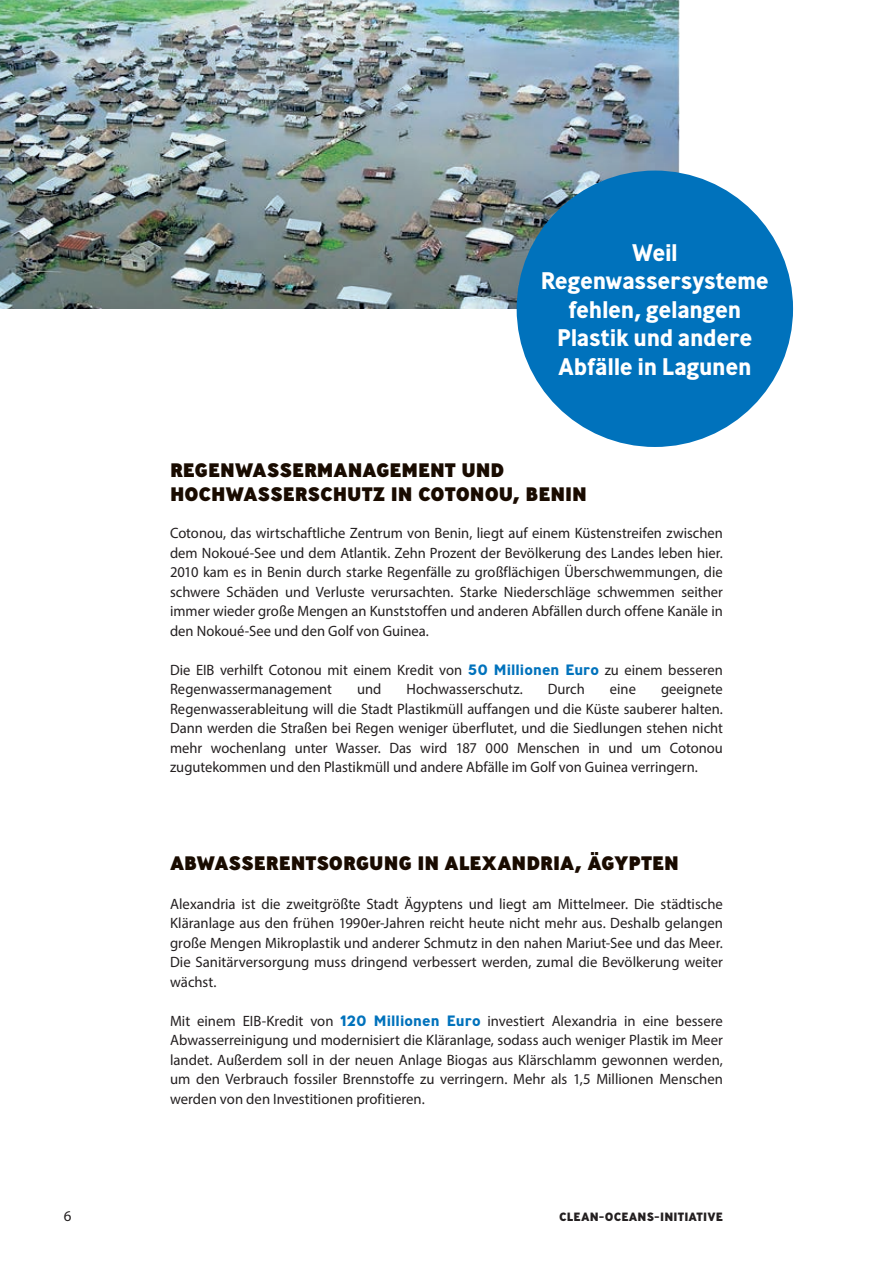
<style>
.page{position:relative;width:893px;height:1263px;background:#fff}
.page>*{position:absolute;margin:0;border:0;box-sizing:border-box;transform-origin:0 0}
.texte_bulle{font:700 24px/28.5px "Ministry";letter-spacing:-.015em;color:#fff;text-align:center}
._01_Titre_01{font:800 19.5px/23.4px "Ministry";color:#190b00}
.TEXTE_COURANT_EN{font:800 19.5px "Ministry";color:#190b00}
.TEXTE_COURANT_EN-2{font:15px/19.5px "Myriad Pro";color:#231f20;text-align:justify}
.t1{font:800 12px "Ministry";letter-spacing:.01em;color:#231f20}
.s1{font-family:"Ministry";font-weight:700;color:#0072bc}
</style>
<div class="page">
<img style="left:0;top:0;width:680px;height:309px">
<div style="left:517px;top:171px;width:276px;height:276px;background:#0072bc;border-radius:50%"></div>
<p class="texte_bulle" style="left:541px;top:238px;width:230px">Weil<br>Regenwassersysteme fehlen, gelangen<br>Plastik und andere<br>Abfälle in Lagunen</p>
<p class="_01_Titre_01" style="left:170px;top:458px;width:418px">REGENWASSERMANAGEMENT UND<br>HOCHWASSERSCHUTZ IN COTONOU, BENIN</p>
<p class="TEXTE_COURANT_EN-2" style="left:170px;top:523px;width:554px">Cotonou, das wirtschaftliche Zentrum von Benin, liegt auf einem Küstenstreifen zwischen dem Nokoué-See und dem Atlantik. Zehn Prozent der Bevölkerung des Landes leben hier.<br>2010 kam es in Benin durch starke Regenfälle zu großflächigen Überschwemmungen, die schwere Schäden und Verluste verursachten. Starke Niederschläge schwemmen seither immer wieder große Mengen an Kunststoffen und anderen Abfällen durch offene Kanäle in den Nokoué-See und den Golf von Guinea.</p>
<p class="TEXTE_COURANT_EN-2" style="left:170px;top:660px;width:554px">Die EIB verhilft Cotonou mit einem Kredit von <span class="s1">50 Millionen Euro</span> zu einem besseren<br>Regenwassermanagement</p>
<p class="TEXTE_COURANT_EN-2" style="left:357px;top:679px;width:26px">und</p>
<p class="TEXTE_COURANT_EN-2" style="left:406px;top:679px;width:118px">Hochwasserschutz.</p>
<p class="TEXTE_COURANT_EN-2" style="left:548px;top:679px;width:38px">Durch</p>
<p class="TEXTE_COURANT_EN-2" style="left:610px;top:679px;width:28px">eine</p>
<p class="TEXTE_COURANT_EN-2" style="left:170px;top:679px;width:554px;text-indent:491px">geeignete Regenwasserableitung will die Stadt Plastikmüll auffangen und die Küste sauberer halten.<br>Dann werden die Straßen bei Regen weniger überflutet, und die Siedlungen stehen nicht mehr wochenlang unter Wasser. Das wird 187 000 Menschen in und um Cotonou zugutekommen und den Plastikmüll und andere Abfälle im Golf von Guinea verringern.</p>
<p class="TEXTE_COURANT_EN" style="left:170px;top:850px;width:510px">ABWASSERENTSORGUNG IN ALEXANDRIA, ÄGYPTEN</p>
<p class="TEXTE_COURANT_EN-2" style="left:170px;top:894px;width:554px">Alexandria ist die zweitgrößte Stadt Ägyptens und liegt am Mittelmeer. Die städtische Kläranlage aus den frühen 1990er-Jahren reicht heute nicht mehr aus. Deshalb gelangen große Mengen Mikroplastik und anderer Schmutz in den nahen Mariut-See und das Meer.<br>Die Sanitärversorgung muss dringend verbessert werden, zumal die Bevölkerung weiter wächst.</p>
<p class="TEXTE_COURANT_EN-2" style="left:170px;top:1011px;width:554px">Mit einem EIB-Kredit von <span class="s1">120 Millionen Euro</span> investiert Alexandria in eine bessere Abwasserreinigung und modernisiert die Kläranlage, sodass auch weniger Plastik im Meer landet. Außerdem soll in der neuen Anlage Biogas aus Klärschlamm gewonnen werden, um den Verbrauch fossiler Brennstoffe zu verringern. Mehr als 1,5 Millionen Menschen werden von den Investitionen profitieren.</p>
<p class="TEXTE_COURANT_EN-2" style="left:64px;top:1206px;width:9px">6</p>
<p class="t1" style="left:559px;top:1208px;width:165px">CLEAN-OCEANS-INITIATIVE</p>
</div>
